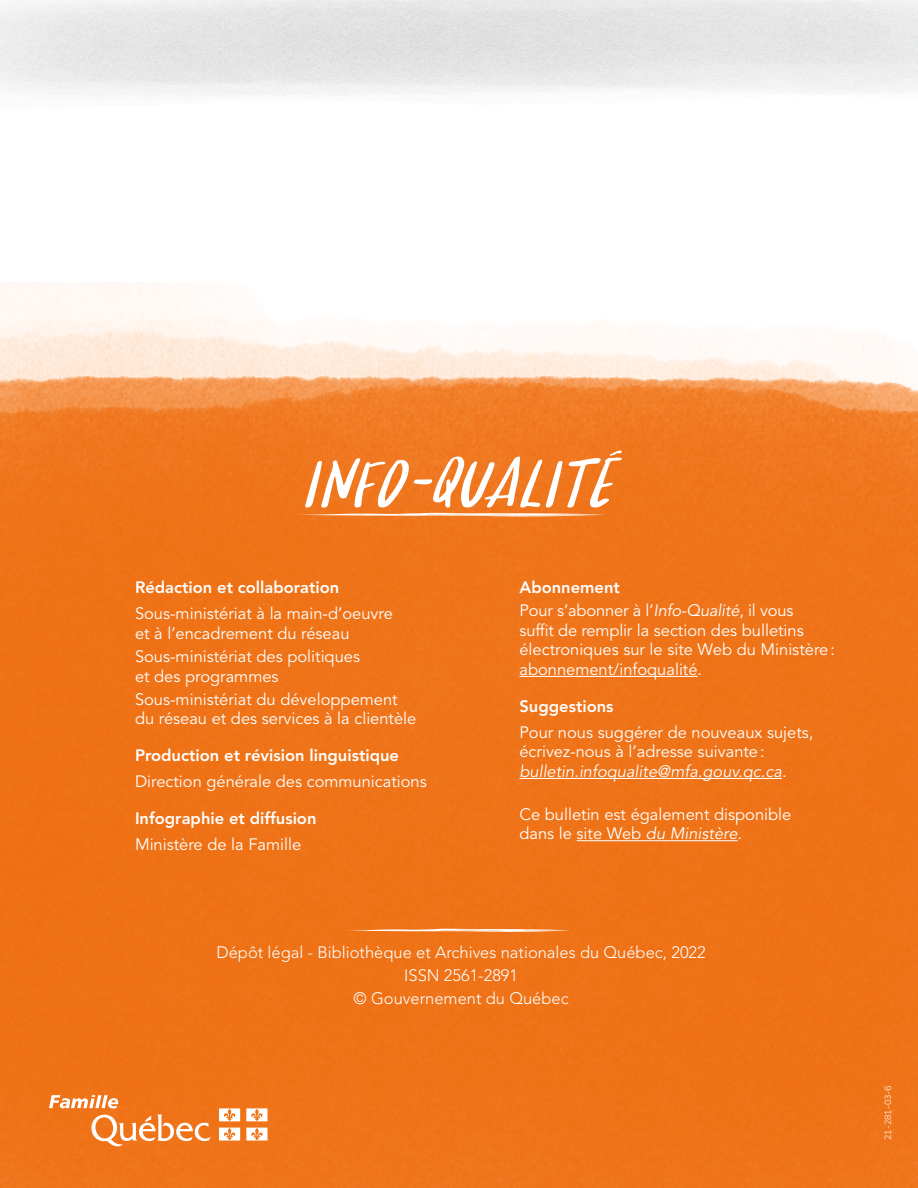
<style>
.page{position:relative;width:918px;height:1188px;background:#fff}
.page>*{position:absolute;margin:0;border:0;box-sizing:border-box;transform-origin:0 0}
.t1{font:82.8px "Aerostat";letter-spacing:.02em;color:#fff}
.t2{font:16.5px/19.5px "Avenir LT Std";color:#fff}
.t3{font:800 16.5px "Avenir LT Std";color:#fff}
.t4{font:300 16.5px "Avenir LT Std";color:#fff}
.Numéro_édition{font:300 9px "Nunito";color:#fff}
.s1{font-style:italic}
</style>
<div class="page">
<img style="left:0;top:283px;width:918px;height:905px">
<img style="left:28px;top:1075px;width:261px;height:87px">
<svg style="left:296px;top:513px;width:313px;height:4px"></svg>
<svg style="left:610px;top:451px;width:13px;height:5px"></svg>
<hr style="left:519px;top:676px;width:179px;height:1px;background:#fff">
<hr style="left:519px;top:778px;width:263px;height:1px;background:#fff">
<hr style="left:577px;top:840px;width:161px;height:1px;background:#fff">
<svg style="left:346px;top:929px;width:226px;height:3px"></svg>
<p class="t1" style="left:305px;top:445px;width:311px">INFO-QUALITE</p>
<h2 class="t3" style="left:135px;top:577px;width:206px">Rédaction et collaboration</h2>
<p class="t2" style="left:135px;top:604px;width:259px">Sous-ministériat à la main-d’oeuvre et à l’encadrement du réseau</p>
<p class="t2" style="left:135px;top:647px;width:227px">Sous-ministériat des politiques et des programmes</p>
<p class="t2" style="left:135px;top:690px;width:283px">Sous-ministériat du développement du réseau et des services à la clientèle</p>
<h2 class="t3" style="left:135px;top:746px;width:266px">Production et révision linguistique</h2>
<p class="t2" style="left:135px;top:772px;width:293px">Direction générale des communications</p>
<h2 class="t3" style="left:135px;top:809px;width:183px">Infographie et diffusion</h2>
<p class="t2" style="left:135px;top:835px;width:168px">Ministère de la Famille</p>
<p class="t3" style="left:519px;top:577px;width:102px">Abonnement</p>
<p class="t2" style="left:519px;top:601px;width:317px">Pour s’abonner à l’<span class="s1">Info-Qualité</span>, il vous<br>suffit de remplir la section des bulletins électroniques sur le site Web du Ministère: abonnement/infoqualité.</p>
<h2 class="t3" style="left:519px;top:696px;width:96px">Suggestions</h2>
<p class="t2" style="left:519px;top:723px;width:296px">Pour nous suggérer de nouveaux sujets, écrivez-nous à l’adresse suivante: <span class="s1">bulletin.infoqualite@mfa.gouv.qc.ca.</span></p>
<p class="t2" style="left:519px;top:805px;width:273px">Ce bulletin est également disponible dans le site Web <span class="s1">du Ministère.</span></p>
<p class="t4" style="left:217px;top:942px;width:491px">Dépôt légal - Bibliothèque et Archives nationales du Québec, 2022</p>
<p class="t4" style="left:404px;top:966px;width:115px">ISSN 2561-2891</p>
<p class="t4" style="left:354px;top:989px;width:216px">© Gouvernement du Québec</p>
<p class="Numéro_édition" style="left:881px;top:1140px;width:56px;rotate:-90deg">21-281-03-6</p>
</div>
